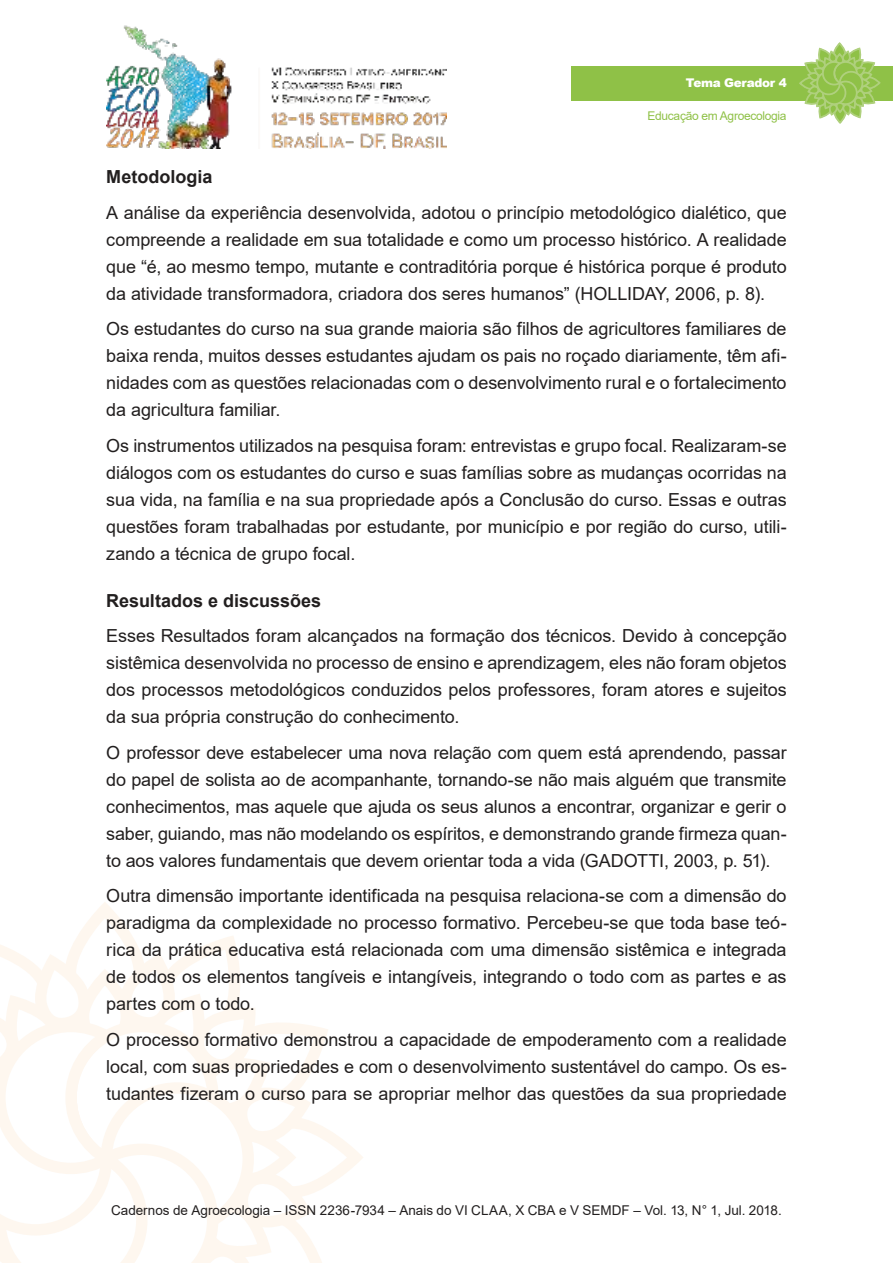
<style>
.page{position:relative;width:893px;height:1263px;background:#fff}
.page>*{position:absolute;margin:0;border:0;box-sizing:border-box;transform-origin:0 0}
.t1{font:18px/27px "Arial";letter-spacing:-.005em;color:#221f1f;text-align:justify}
.t2{font:700 18px "Arial";color:#221f1f}
.t3{font:13.5px "Arial";color:#221f1f}
.t4{font:12px "Arial";letter-spacing:-.025em;color:#8fc147}
.t5{font:900 12px "Arial";letter-spacing:-.025em;color:#fff}
</style>
<div class="page">
<img style="left:106px;top:25px;width:340px;height:124px">
<svg style="left:0;top:910px;width:363px;height:353px"></svg>
<div style="left:571px;top:66px;width:322px;height:34px;background:#8fc147"></div>
<svg style="left:798px;top:43px;width:83px;height:81px"></svg>
<p class="t5" style="left:686px;top:76px;width:102px">Tema Gerador 4</p>
<p class="t4" style="left:647px;top:112px;width:141px">Educação em Agroecologia</p>
<p class="t2" style="left:106px;top:170px;width:108px">Metodologia</p>
<p class="t1" style="left:106px;top:201px;width:682px">A análise da experiência desenvolvida, adotou o princípio metodológico dialético, que compreende a realidade em sua totalidade e como um processo histórico. A realidade que “é, ao mesmo tempo, mutante e contraditória porque é histórica porque é produto da atividade transformadora, criadora dos seres humanos” (HOLLIDAY, 2006, p. 8).</p>
<p class="t1" style="left:106px;top:317px;width:682px">Os estudantes do curso na sua grande maioria são filhos de agricultores familiares de baixa renda, muitos desses estudantes ajudam os pais no roçado diariamente, têm afi&shy;nidades com as questões relacionadas com o desenvolvimento rural e o fortalecimento da agricultura familiar.</p>
<p class="t1" style="left:106px;top:434px;width:682px">Os instrumentos utilizados na pesquisa foram: entrevistas e grupo focal. Realizaram-se diálogos com os estudantes do curso e suas famílias sobre as mudanças ocorridas na sua vida, na família e na sua propriedade após a Conclusão do curso. Essas e outras questões foram trabalhadas por estudante, por município e por região do curso, utili&shy;zando a técnica de grupo focal.</p>
<p class="t2" style="left:106px;top:594px;width:216px">Resultados e discussões</p>
<p class="t1" style="left:106px;top:624px;width:682px">Esses Resultados foram alcançados na formação dos técnicos. Devido à concepção sistêmica desenvolvida no processo de ensino e aprendizagem, eles não foram objetos dos processos metodológicos conduzidos pelos professores, foram atores e sujeitos da sua própria construção do conhecimento.</p>
<p class="t1" style="left:106px;top:741px;width:682px">O professor deve estabelecer uma nova relação com quem está aprendendo, passar do papel de solista ao de acompanhante, tornando-se não mais alguém que transmite conhecimentos, mas aquele que ajuda os seus alunos a encontrar, organizar e gerir o saber, guiando, mas não modelando os espíritos, e demonstrando grande firmeza quan&shy;to aos valores fundamentais que devem orientar toda a vida (GADOTTI, 2003, p. 51).</p>
<p class="t1" style="left:106px;top:884px;width:682px">Outra dimensão importante identificada na pesquisa relaciona-se com a dimensão do paradigma da complexidade no processo formativo. Percebeu-se que toda base teó&shy;rica da prática educativa está relacionada com uma dimensão sistêmica e integrada de todos os elementos tangíveis e intangíveis, integrando o todo com as partes e as partes com o todo.</p>
<p class="t1" style="left:106px;top:1028px;width:682px">O processo formativo demonstrou a capacidade de empoderamento com a realidade local, com suas propriedades e com o desenvolvimento sustentável do campo. Os es&shy;tudantes fizeram o curso para se apropriar melhor das questões da sua propriedade</p>
<p class="t3" style="left:111px;top:1205px;width:672px">Cadernos de Agroecologia – ISSN 2236-7934 – Anais do VI CLAA, X CBA e V SEMDF – Vol. 13, N° 1, Jul. 2018.</p>
</div>
